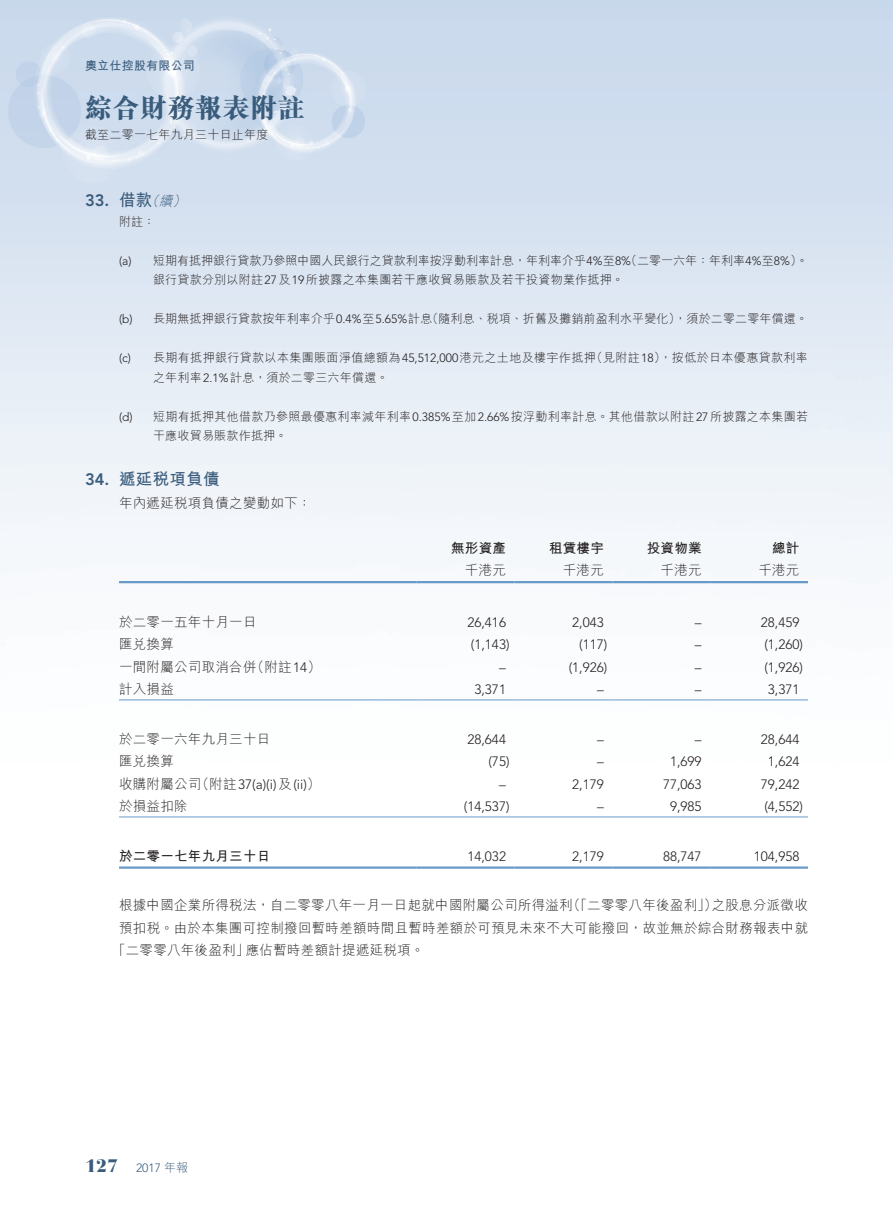
<style>
.page{position:relative;width:893px;height:1212px;background:#fff}
.page>*{position:absolute;margin:0;border:0;box-sizing:border-box;transform-origin:0 0}
.t1{font:800 27px "M Sung HK";letter-spacing:.02em;color:#3a5c7c}
.t2{font:900 18px "Bauer Bodoni Std";color:#3a5c7c}
._01_H1{font:700 16.5px "M Hei HK";letter-spacing:.02em;color:#3a5c7c}
._01_H1-2{font:800 16.5px "Avenir LT Std";color:#3a5c7c}
._50_Table_txt{font:300 13.5px "Avenir LT Std";color:#231f20}
._00_txt{font:300 13.5px "M Hei HK";letter-spacing:.02em;color:#231f20}
._50_Table_txt-2{font:300 13.5px "M Hei HK";letter-spacing:.02em;color:#231f20}
._50_Table_txt-3{font:700 13.5px "M Hei HK";letter-spacing:.02em;color:#231f20}
._01_H1-3{font:italic 300 13.5px "M Hei HK";color:#3a5c7c}
._06_Notes{font:300 12px "M Hei HK";letter-spacing:.02em;color:#231f20}
._06_Notes-2{font:300 12px "Avenir LT Std";color:#231f20}
.t3{font:700 12px "M Hei HK";letter-spacing:.02em;color:#3a5c7c}
.t4{font:300 12px "Avenir LT Std";color:#3a5c7c}
.s1{font-family:"Avenir LT Std"}
.s2{font-family:"M Hei HK"}
</style>
<div class="page">
<hr style="left:119px;top:581px;width:298px;height:2px;background:#679ac8">
<hr style="left:417px;top:581px;width:97px;height:2px;background:#679ac8">
<hr style="left:514px;top:581px;width:98px;height:2px;background:#679ac8">
<hr style="left:612px;top:581px;width:98px;height:2px;background:#679ac8">
<hr style="left:710px;top:581px;width:98px;height:2px;background:#679ac8">
<hr style="left:119px;top:699px;width:298px;height:1px;background:#679ac8">
<hr style="left:417px;top:699px;width:97px;height:1px;background:#679ac8">
<hr style="left:514px;top:699px;width:98px;height:1px;background:#679ac8">
<hr style="left:612px;top:699px;width:98px;height:1px;background:#679ac8">
<hr style="left:710px;top:699px;width:98px;height:1px;background:#679ac8">
<hr style="left:119px;top:816px;width:298px;height:1px;background:#679ac8">
<hr style="left:417px;top:816px;width:97px;height:1px;background:#679ac8">
<hr style="left:514px;top:816px;width:98px;height:1px;background:#679ac8">
<hr style="left:612px;top:816px;width:98px;height:1px;background:#679ac8">
<hr style="left:710px;top:816px;width:98px;height:1px;background:#679ac8">
<hr style="left:119px;top:866px;width:298px;height:3px;background:#679ac8">
<hr style="left:417px;top:866px;width:97px;height:3px;background:#679ac8">
<hr style="left:514px;top:866px;width:98px;height:3px;background:#679ac8">
<hr style="left:612px;top:866px;width:98px;height:3px;background:#679ac8">
<hr style="left:710px;top:866px;width:98px;height:3px;background:#679ac8">
<p class="t3" style="left:85px;top:57px;width:111px">奧立仕控股有限公司</p>
<h1 class="t1" style="left:85px;top:94px;width:221px">綜合財務報表附註</h1>
<p class="_06_Notes" style="left:85px;top:129px;width:185px">截至二零一七年九月三十日止年度</p>
<p class="_01_H1-2" style="left:85px;top:191px;width:26px">33.</p>
<p class="_01_H1-2" style="left:85px;top:470px;width:26px">34.</p>
<p class="_01_H1" style="left:119px;top:188px;width:35px">借款</p>
<p class="_01_H1-3" style="left:159px;top:194px;width:18px">續</p>
<p class="_01_H1-3" style="left:146px;top:194px;width:18px">（</p>
<p class="_01_H1-3" style="left:173px;top:194px;width:18px">(</p>
<p class="_06_Notes" style="left:119px;top:215px;width:38px">附註：</p>
<p class="_06_Notes-2" style="left:119px;top:253px;width:14px">)a(</p>
<p class="_06_Notes" style="left:153px;top:254px;width:479px">短期有抵押銀行貸款乃參照中國人民銀行之貸款利率按浮動利率計息，年利率介乎<span class="s1">4%</span>至<span class="s1">8%</span></p>
<p class="_06_Notes" style="left:625px;top:254px;width:184px">（二零一六年：年利率<span class="s1">4%</span>至<span class="s1">8%</span> 。(</p>
<p class="_06_Notes-2" style="left:119px;top:312px;width:15px">b( )</p>
<p class="_06_Notes" style="left:153px;top:274px;width:472px">銀行貸款分別以附註<span class="s1">27</span>及<span class="s1">19</span>所披露之本集團若干應收貿易賬款及若干投資物業作抵押。</p>
<p class="_06_Notes" style="left:426px;top:313px;width:383px">（隨利息、稅項、折舊及攤銷前盈利水平變化，）須於二零二零年償還。</p>
<p class="_06_Notes" style="left:153px;top:313px;width:281px">長期無抵押銀行貸款按年利率介乎<span class="s1">0.4%</span>至<span class="s1">5.65%</span>計息</p>
<p class="_06_Notes-2" style="left:119px;top:351px;width:14px">)c(</p>
<p class="_06_Notes" style="left:153px;top:352px;width:444px">長期有抵押銀行貸款以本集團賬面淨值總額為<span class="s1">45,512,000</span>港元之土地及樓宇作抵押</p>
<p class="_06_Notes" style="left:591px;top:352px;width:219px">（見附註<span class="s1">18</span> ，）按低於日本優惠貸款利率</p>
<p class="_06_Notes-2" style="left:119px;top:409px;width:15px">d( )</p>
<p class="_06_Notes" style="left:153px;top:371px;width:237px">之年利率<span class="s1">2.1%</span>計息，須於二零三六年償還。</p>
<p class="_06_Notes" style="left:153px;top:410px;width:657px">短期有抵押其他借款乃參照最優惠利率減年利率<span class="s1">0.385%</span>至加<span class="s1">2.66%</span>按浮動利率計息。其他借款以附註<span class="s1">27</span>所披露之本集團若</p>
<p class="_06_Notes" style="left:153px;top:430px;width:136px">干應收貿易賬款作抵押。</p>
<p class="_01_H1" style="left:119px;top:467px;width:102px">遞延稅項負債</p>
<p class="_00_txt" style="left:119px;top:496px;width:194px">年內遞延稅項負債之變動如下：</p>
<p class="_50_Table_txt-3" style="left:451px;top:538px;width:56px">無形資產</p>
<p class="_50_Table_txt-2" style="left:465px;top:563px;width:43px">千港元</p>
<p class="_50_Table_txt-3" style="left:549px;top:538px;width:56px">租賃樓宇</p>
<p class="_50_Table_txt-2" style="left:563px;top:563px;width:43px">千港元</p>
<p class="_50_Table_txt-3" style="left:647px;top:538px;width:56px">投資物業</p>
<p class="_50_Table_txt-2" style="left:661px;top:563px;width:43px">千港元</p>
<p class="_50_Table_txt-3" style="left:772px;top:538px;width:29px">總計</p>
<p class="_50_Table_txt-2" style="left:758px;top:563px;width:43px">千港元</p>
<p class="_50_Table_txt-2" style="left:119px;top:615px;width:139px">於二零一五年十月一日</p>
<p class="_50_Table_txt" style="left:467px;top:614px;width:40px">26,416</p>
<p class="_50_Table_txt" style="left:572px;top:614px;width:33px">2,043</p>
<p class="_50_Table_txt" style="left:695px;top:614px;width:8px">–</p>
<p class="_50_Table_txt" style="left:761px;top:614px;width:40px">28,459</p>
<p class="_50_Table_txt-2" style="left:119px;top:637px;width:56px">匯兌換算</p>
<p class="_50_Table_txt" style="left:471px;top:636px;width:40px">)1,143(</p>
<p class="_50_Table_txt" style="left:579px;top:636px;width:30px">)117(</p>
<p class="_50_Table_txt" style="left:695px;top:636px;width:8px">–</p>
<p class="_50_Table_txt" style="left:764px;top:636px;width:40px">)1,260(</p>
<p class="_50_Table_txt-2" style="left:251px;top:660px;width:71px">（附註<span class="s1">14</span>(</p>
<p class="_50_Table_txt-2" style="left:119px;top:660px;width:139px">一間附屬公司取消合併</p>
<p class="_50_Table_txt" style="left:499px;top:659px;width:8px">–</p>
<p class="_50_Table_txt" style="left:569px;top:659px;width:40px">)1,926(</p>
<p class="_50_Table_txt" style="left:695px;top:659px;width:8px">–</p>
<p class="_50_Table_txt" style="left:764px;top:659px;width:40px">)1,926(</p>
<p class="_50_Table_txt-2" style="left:119px;top:682px;width:56px">計入損益</p>
<p class="_50_Table_txt" style="left:474px;top:681px;width:33px">3,371</p>
<p class="_50_Table_txt" style="left:597px;top:681px;width:8px">–</p>
<p class="_50_Table_txt" style="left:695px;top:681px;width:8px">–</p>
<p class="_50_Table_txt" style="left:768px;top:681px;width:33px">3,371</p>
<p class="_50_Table_txt-2" style="left:119px;top:732px;width:153px">於二零一六年九月三十日</p>
<p class="_50_Table_txt" style="left:467px;top:731px;width:40px">28,644</p>
<p class="_50_Table_txt" style="left:597px;top:731px;width:8px">–</p>
<p class="_50_Table_txt" style="left:695px;top:731px;width:8px">–</p>
<p class="_50_Table_txt" style="left:761px;top:731px;width:40px">28,644</p>
<p class="_50_Table_txt-2" style="left:119px;top:754px;width:56px">匯兌換算</p>
<p class="_50_Table_txt" style="left:488px;top:753px;width:23px">)75(</p>
<p class="_50_Table_txt" style="left:597px;top:753px;width:8px">–</p>
<p class="_50_Table_txt" style="left:670px;top:753px;width:33px">1,699</p>
<p class="_50_Table_txt" style="left:768px;top:753px;width:33px">1,624</p>
<p class="_50_Table_txt" style="left:196px;top:776px;width:126px"><span class="s2">（附註</span> 3 7 a( <span class="s2">及</span>) i) ( <span class="s2">(</span>(i i(</p>
<p class="_50_Table_txt-2" style="left:119px;top:777px;width:84px">收購附屬公司</p>
<p class="_50_Table_txt" style="left:499px;top:776px;width:8px">–</p>
<p class="_50_Table_txt" style="left:572px;top:776px;width:33px">2,179</p>
<p class="_50_Table_txt" style="left:663px;top:776px;width:40px">77,063</p>
<p class="_50_Table_txt" style="left:761px;top:776px;width:40px">79,242</p>
<p class="_50_Table_txt-2" style="left:119px;top:799px;width:70px">於損益扣除</p>
<p class="_50_Table_txt" style="left:464px;top:798px;width:47px">)14,537(</p>
<p class="_50_Table_txt" style="left:597px;top:798px;width:8px">–</p>
<p class="_50_Table_txt" style="left:670px;top:798px;width:33px">9,985</p>
<p class="_50_Table_txt" style="left:764px;top:798px;width:40px">)4,552(</p>
<p class="_50_Table_txt-3" style="left:119px;top:846px;width:153px">於二零一七年九月三十日</p>
<p class="_50_Table_txt" style="left:467px;top:848px;width:40px">14,032</p>
<p class="_50_Table_txt" style="left:572px;top:848px;width:33px">2,179</p>
<p class="_50_Table_txt" style="left:663px;top:848px;width:40px">88,747</p>
<p class="_50_Table_txt" style="left:754px;top:848px;width:47px">104,958</p>
<p class="_00_txt" style="left:567px;top:898px;width:152px">（「二零零八年後盈利」）</p>
<p class="_00_txt" style="left:119px;top:898px;width:455px">根據中國企業所得稅法，自二零零八年一月一日起就中國附屬公司所得溢利</p>
<p class="_00_txt" style="left:119px;top:921px;width:691px">預扣稅。由於本集團可控制撥回暫時差額時間且暫時差額於可預見未來不大可能撥回，故並無於綜合財務報表中就</p>
<p class="_00_txt" style="left:246px;top:943px;width:180px">應佔暫時差額計提遞延稅項。</p>
<p class="_00_txt" style="left:712px;top:898px;width:98px">之股息分派徵收</p>
<p class="_00_txt" style="left:112px;top:943px;width:138px">「二零零八年後盈利」</p>
<h2 class="t2" style="left:85px;top:1154px;width:35px">127</h2>
<p class="t4" style="left:136px;top:1161px;width:53px">2017 <span class="s2">年報</span></p>
</div>
